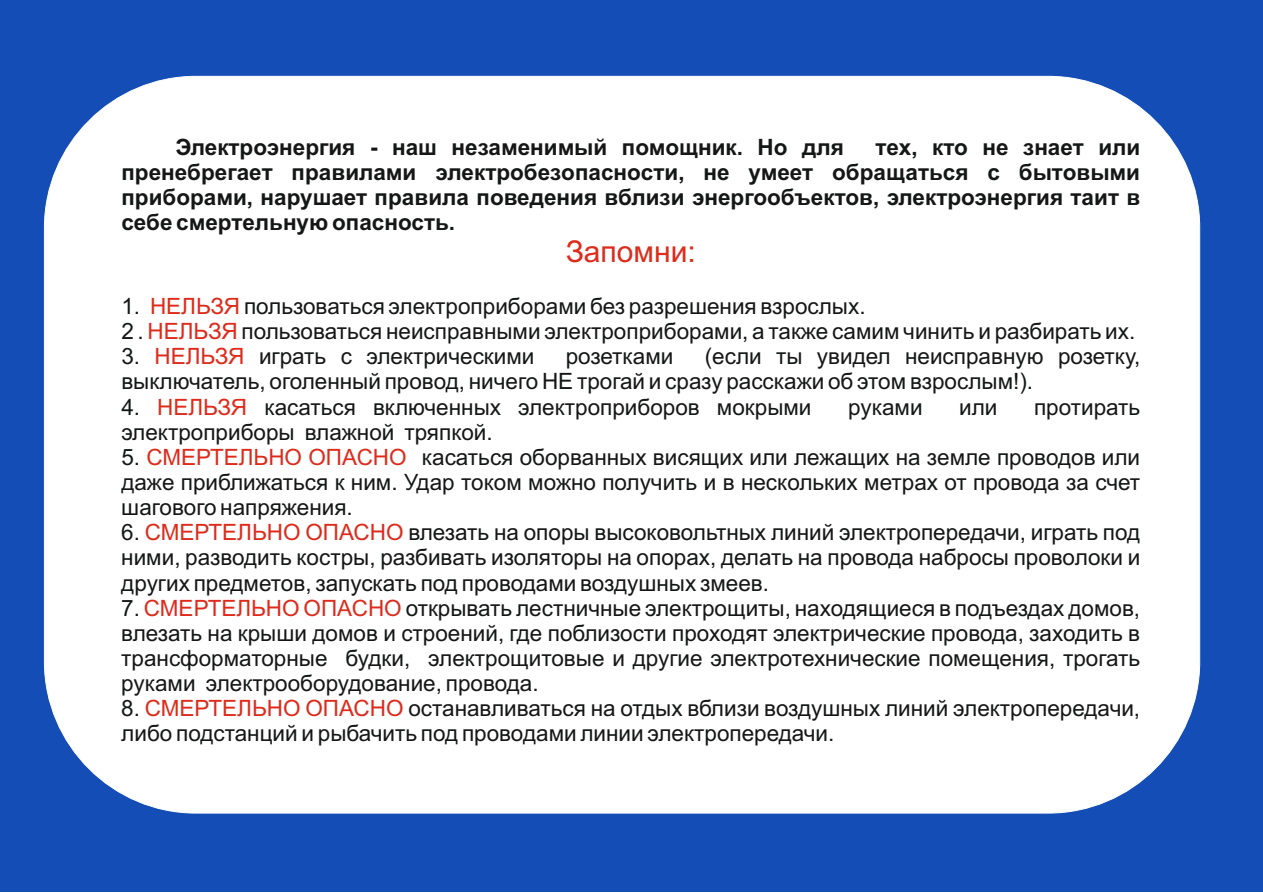
<style>
.page{position:relative;width:1263px;height:893px;background:#fff}
.page>*{position:absolute;margin:0;border:0;box-sizing:border-box;transform-origin:0 0}
.t1{font:30px "Arial";color:#dd2b1c}
.t2{font:22.5px/25.2px "Arial";color:#151616}
.t3{font:700 22.5px/25.2px "Arial";color:#151616;text-align:justify}
.t4{font:22.5px "Arial";color:#dd2b1c}
.s1{color:#dd2b1c}
.s2{color:#151616}
</style>
<div class="page">
<div style="left:0;top:1px;width:1263px;height:891px;background:#144db5"></div>
<div style="left:44px;top:76px;width:1156px;height:737px;background:#fff;border:1px solid #fff;border-radius:151px"></div>
<p class="t3" style="left:175px;top:136px;width:670px">Электроэнергия - наш незаменимый помощник. Но для</p>
<p class="t3" style="left:121px;top:136px;width:1020px;text-indent:754px">тех, кто не знает или пренебрегает правилами электробезопасности, не умеет обращаться с бытовыми приборами, нарушает правила поведения вблизи энергообъектов, электроэнергия таит в себе смертельную опасность.</p>
<h1 class="t1" style="left:566px;top:240px;width:132px">Запомни:</h1>
<p class="t2" style="left:121px;top:296px;width:1015px">1. <span class="s1">НЕЛЬЗЯ</span> пользоваться электроприборами без разрешения взрослых.<br>2 . <span class="s1">НЕЛЬЗЯ</span> пользоваться неисправными электроприборами, а также самим чинить и разбирать их.<br>3.</p>
<p class="t4" style="left:154px;top:348px;width:92px">НЕЛЬЗЯ</p>
<p class="t4" style="left:157px;top:398px;width:92px">НЕЛЬЗЯ</p>
<p class="t2" style="left:121px;top:346px;width:1020px;text-indent:583px">(если ты увидел неисправную розетку, выключатель, оголенный провод, ничего НЕ трогай и сразу расскажи об этом взрослым!).<br>4.</p>
<p class="t2" style="left:259px;top:346px;width:277px">играть с электрическими</p>
<p class="t2" style="left:566px;top:346px;width:109px">розетками</p>
<p class="t2" style="left:264px;top:396px;width:549px">касаться включенных электроприборов мокрыми</p>
<p class="t2" style="left:848px;top:396px;width:76px">руками</p>
<p class="t2" style="left:959px;top:396px;width:40px">или</p>
<p class="t2" style="left:1034px;top:396px;width:108px">протирать</p>
<p class="t2" style="left:121px;top:421px;width:373px">электроприборы влажной тряпкой.</p>
<p class="t4" style="left:121px;top:448px;width:287px"><span class="s2">5.</span> СМЕРТЕЛЬНО ОПАСНО</p>
<p class="t2" style="left:121px;top:446px;width:1020px;text-align:justify;text-indent:300px">касаться оборванных висящих или лежащих на земле проводов или даже приближаться к ним. Удар током можно получить и в нескольких метрах от провода за счет шагового напряжения.</p>
<p class="t2" style="left:121px;top:522px;width:1020px;text-align:justify">6. <span class="s1">СМЕРТЕЛЬНО ОПАСНО</span> влезать на опоры высоковольтных линий электропередачи, играть под ними, разводить костры, разбивать изоляторы на опорах, делать на провода набросы проволоки и других предметов, запускать под проводами воздушных змеев.</p>
<p class="t2" style="left:121px;top:597px;width:1020px;text-align:justify">7. <span class="s1">СМЕРТЕЛЬНО ОПАСНО</span> открывать лестничные электрощиты, находящиеся в подъездах домов, влезать на крыши домов и строений, где поблизости проходят электрические провода, заходить в трансформаторные будки, электрощитовые и другие электротехнические помещения, трогать руками электрооборудование, провода.</p>
<p class="t2" style="left:121px;top:698px;width:1020px">8. <span class="s1">СМЕРТЕЛЬНО ОПАСНО</span> останавливаться на отдых вблизи воздушных линий электропередачи, либо подстанций и рыбачить под проводами линии электропередачи.</p>
</div>
